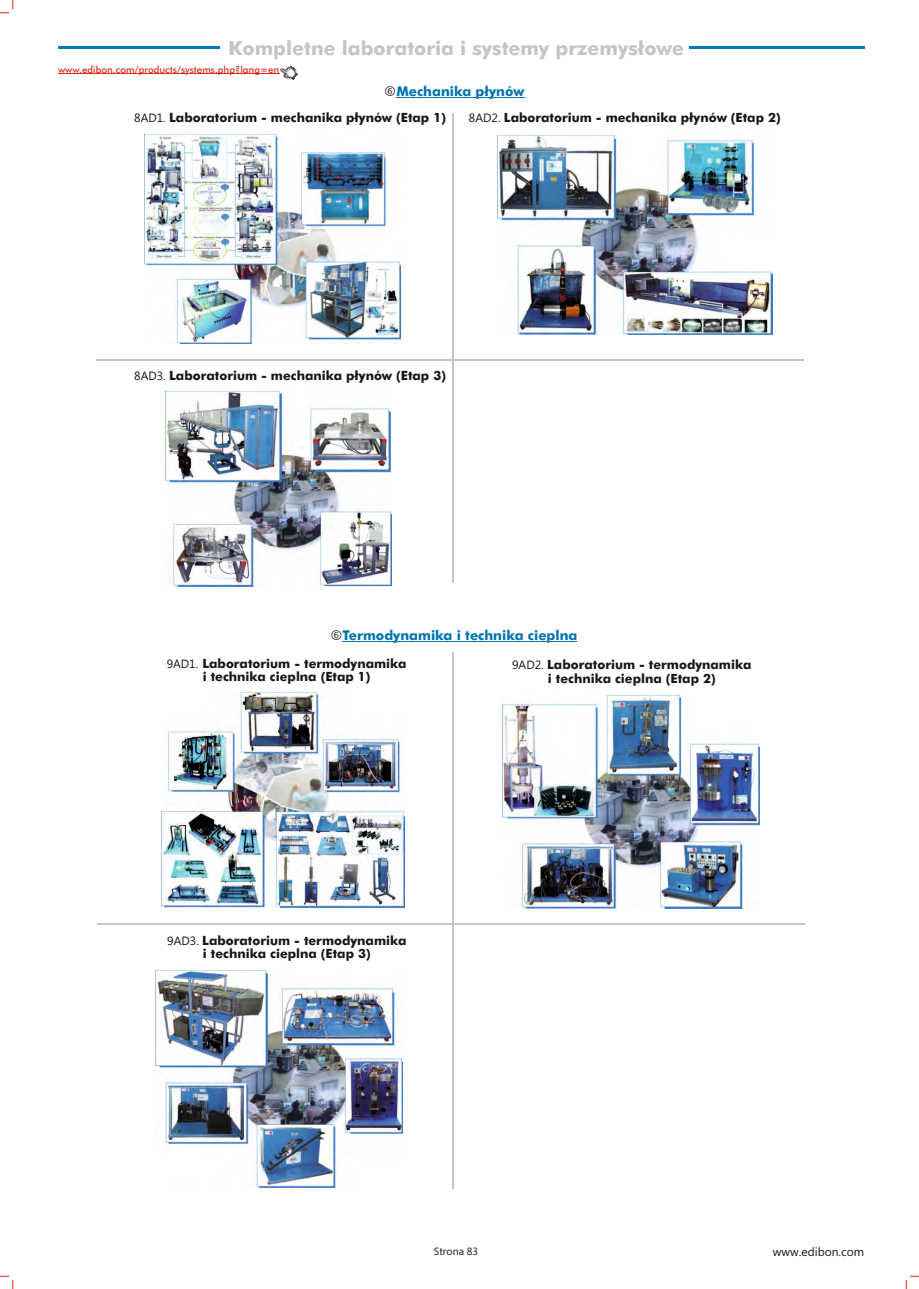
<style>
.page{position:relative;width:919px;height:1289px;background:#fff}
.page>*{position:absolute;margin:0;border:0;box-sizing:border-box;transform-origin:0 0}
.t1{font:700 19.5px "Futura BT";color:#c5c5c5}
.t2{font:700 13.5px "Futura BT";color:#0074af}
.t3{font:700 12.75px/13.8px "Futura BT";color:#151616;text-align:center}
.t4{font:12px "Ebrima";color:#151616}
.t5{font:10.5px "Ebrima";color:#151616}
.t6{font:500 9.75px "Futura BT";color:#dd2b1c}
.s1{font-family:"Ebrima";font-weight:400;font-size:12px}
</style>
<div class="page">
<svg style="left:0;top:0;width:13px;height:13px"></svg>
<svg style="left:0;top:1275px;width:13px;height:13px"></svg>
<svg style="left:905px;top:1275px;width:13px;height:13px"></svg>
<hr style="left:452px;top:113px;width:2px;height:470px;background:#c5c5c5">
<hr style="left:96px;top:359px;width:708px;height:1px;background:#c5c5c5">
<hr style="left:396px;top:97px;width:128px;height:1px;background:#0074af">
<hr style="left:452px;top:652px;width:2px;height:536px;background:#c5c5c5">
<hr style="left:97px;top:923px;width:707px;height:2px;background:#c5c5c5">
<hr style="left:342px;top:641px;width:235px;height:1px;background:#0074af">
<hr style="left:58px;top:73px;width:221px;height:1px;background:#dd2b1c">
<img style="left:280px;top:65px;width:18px;height:15px">
<hr style="left:58px;top:46px;width:806px;height:3px;background:#0079bb">
<div style="left:221px;top:32px;width:467px;height:26px;background:#fff"></div>
<img style="left:144px;top:134px;width:256px;height:210px">
<img style="left:497px;top:136px;width:275px;height:198px">
<img style="left:165px;top:391px;width:226px;height:196px">
<img style="left:161px;top:693px;width:243px;height:214px">
<img style="left:502px;top:695px;width:257px;height:213px">
<img style="left:156px;top:970px;width:247px;height:216px">
<h1 class="t1" style="left:228px;top:40px;width:457px">Kompletne laboratoria i systemy przemysłowe</h1>
<p class="t6" style="left:58px;top:65px;width:223px">www.edibon.com/products/systems.php?lang=en</p>
<p class="t2" style="left:396px;top:86px;width:129px">Mechanika płynów</p>
<p class="t3" style="left:134px;top:112px;width:313px"><span class="s1">8AD1.</span> Laboratorium - mechanika płynów (Etap 1)</p>
<p class="t3" style="left:469px;top:112px;width:313px"><span class="s1">8AD2.</span> Laboratorium - mechanika płynów (Etap 2)</p>
<p class="t3" style="left:134px;top:370px;width:313px"><span class="s1">8AD3.</span> Laboratorium - mechanika płynów (Etap 3)</p>
<p class="t2" style="left:342px;top:630px;width:236px">Termodynamika i technika cieplna</p>
<p class="t3" style="left:167px;top:657px;width:241px"><span class="s1">9AD1.</span> Laboratorium - termodynamika i technika cieplna (Etap 1)</p>
<p class="t3" style="left:512px;top:658px;width:241px"><span class="s1">9AD2.</span> Laboratorium - termodynamika i technika cieplna (Etap 2)</p>
<p class="t3" style="left:167px;top:934px;width:241px"><span class="s1">9AD3.</span> Laboratorium - termodynamika i technika cieplna (Etap 3)</p>
<p class="t5" style="left:434px;top:1246px;width:46px">Strona 83</p>
<p class="t4" style="left:772px;top:1247px;width:93px">www.edibon.com</p>
</div>
